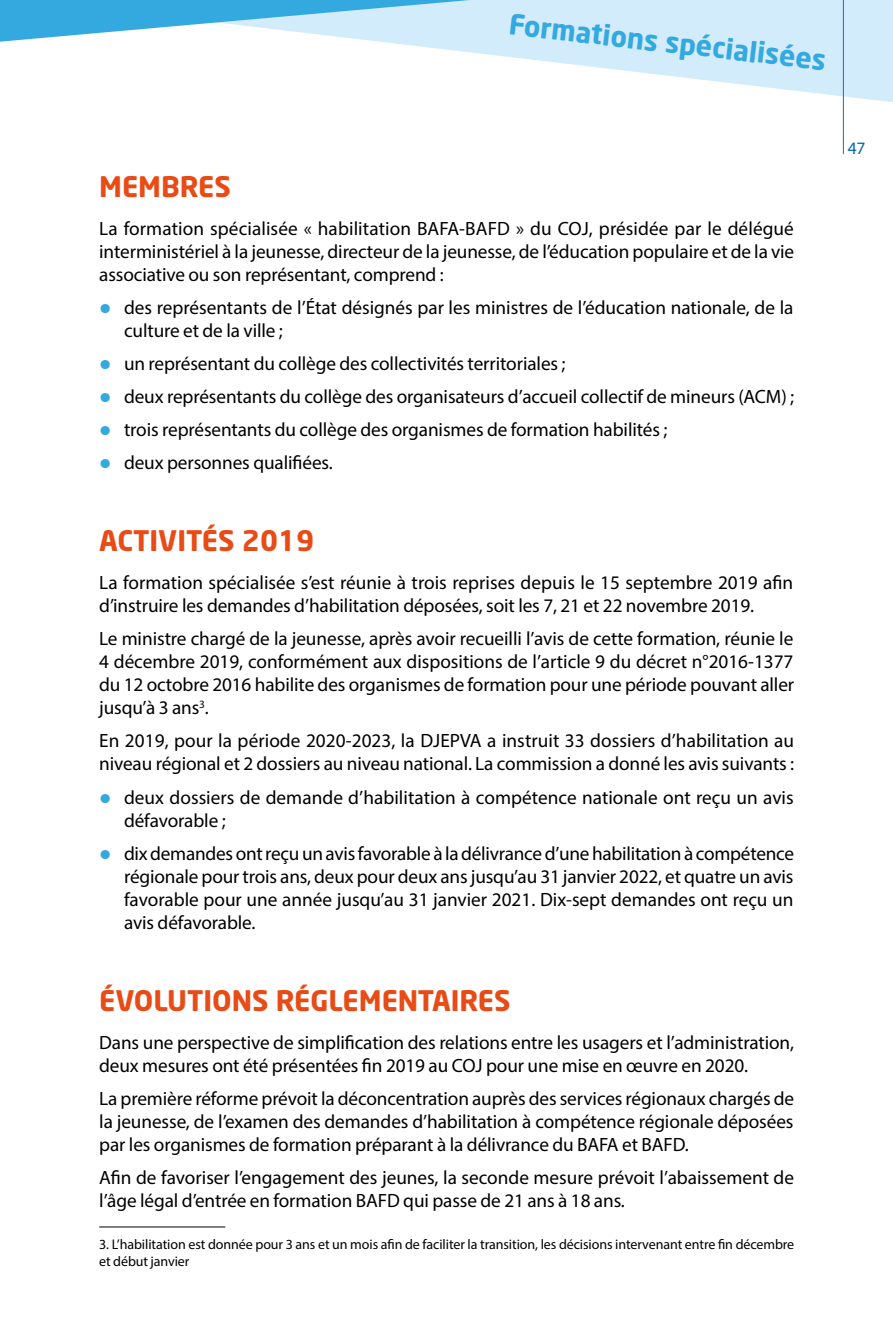
<style>
.page{position:relative;width:893px;height:1340px;background:#fff}
.page>*{position:absolute;margin:0;border:0;box-sizing:border-box;transform-origin:0 0}
.t1{font:700 28px "Neo Sans";color:#e84b15}
.t2{font:700 28px "Neo Sans";color:#33a9e0}
.t3{font:19.25px/23.1px "Myriad Pro";letter-spacing:-.005em;color:#000}
.t4{font:17.5px "Myriad Pro";color:#0068af}
.t5{font:14px/16.8px "Myriad Pro";letter-spacing:-.005em;color:#000}
.s1{font-size:43.75px;color:#33a9e0}
</style>
<div class="page">
<hr style="left:99px;top:1226px;width:126px;height:1px;background:#000">
<svg style="left:0;top:0;width:893px;height:123px"></svg>
<hr style="left:843px;top:0;width:1px;height:154px;background:#176fb7">
<h1 class="t2" style="left:512px;top:5px;width:323px;rotate:7deg">FORMATIONS SPÉCIALISÉES</h1>
<h1 class="t1" style="left:99px;top:168px;width:133px">MEMBRES</h1>
<p class="t3" style="left:99px;top:216px;width:697px;text-align:justify">La formation spécialisée « habilitation BAFA-BAFD » du COJ, présidée par le délégué interministériel à la jeunesse, directeur de la jeunesse, de l’éducation populaire et de la vie associative ou son représentant, comprend :</p>
<p class="t3" style="left:124px;top:296px;width:671px;text-indent:-25px"><span class="s1">•</span> des représentants de l’État désignés par les ministres de l’éducation nationale, de la culture et de la ville ;</p>
<p class="t3" style="left:99px;top:352px;width:468px"><span class="s1">•</span> un représentant du collège des collectivités territoriales ;</p>
<p class="t3" style="left:99px;top:385px;width:696px"><span class="s1">•</span> deux représentants du collège des organisateurs d’accueil collectif de mineurs (ACM) ;</p>
<p class="t3" style="left:99px;top:418px;width:570px"><span class="s1">•</span> trois représentants du collège des organismes de formation habilités ;</p>
<p class="t3" style="left:99px;top:451px;width:235px"><span class="s1">•</span> deux personnes qualifiées.</p>
<h1 class="t1" style="left:99px;top:522px;width:216px">ACTIVITÉS 2019</h1>
<p class="t3" style="left:99px;top:570px;width:695px">La formation spécialisée s’est réunie à trois reprises depuis le 15 septembre 2019 afin d’instruire les demandes d’habilitation déposées, soit les 7, 21 et 22 novembre 2019.</p>
<p class="t3" style="left:99px;top:626px;width:696px;text-align:justify">Le ministre chargé de la jeunesse, après avoir recueilli l’avis de cette formation, réunie le 4 décembre 2019, conformément aux dispositions de l’article 9 du décret n°2016-1377 du 12 octobre 2016 habilite des organismes de formation pour une période pouvant aller jusqu’à 3 ans<sup>3</sup>.</p>
<p class="t3" style="left:99px;top:729px;width:696px">En 2019, pour la période 2020-2023, la DJEPVA a instruit 33 dossiers d’habilitation au niveau régional et 2 dossiers au niveau national. La commission a donné les avis suivants :</p>
<p class="t3" style="left:124px;top:785px;width:671px;text-indent:-25px"><span class="s1">•</span> deux dossiers de demande d’habilitation à compétence nationale ont reçu un avis défavorable ;</p>
<p class="t3" style="left:124px;top:841px;width:671px;text-align:justify;text-indent:-25px"><span class="s1">•</span> dix demandes ont reçu un avis favorable à la délivrance d’une habilitation à compétence régionale pour trois ans, deux pour deux ans jusqu’au 31 janvier 2022, et quatre un avis favorable pour une année jusqu’au 31 janvier 2021. Dix-sept demandes ont reçu un avis défavorable.</p>
<h1 class="t1" style="left:99px;top:982px;width:413px">ÉVOLUTIONS RÉGLEMENTAIRES</h1>
<p class="t3" style="left:99px;top:1030px;width:696px">Dans une perspective de simplification des relations entre les usagers et l’administration, deux mesures ont été présentées fin 2019 au COJ pour une mise en œuvre en 2020.</p>
<p class="t3" style="left:99px;top:1086px;width:696px;text-align:justify">La première réforme prévoit la déconcentration auprès des services régionaux chargés de la jeunesse, de l’examen des demandes d’habilitation à compétence régionale déposées par les organismes de formation préparant à la délivrance du BAFA et BAFD.</p>
<p class="t3" style="left:99px;top:1165px;width:696px">Afin de favoriser l’engagement des jeunes, la seconde mesure prévoit l’abaissement de l’âge légal d’entrée en formation BAFD qui passe de 21 ans à 18 ans.</p>
<p class="t5" style="left:99px;top:1235px;width:697px">3. L’habilitation est donnée pour 3 ans et un mois afin de faciliter la transition, les décisions intervenant entre fin décembre et début janvier</p>
<p class="t4" style="left:848px;top:138px;width:19px">47</p>
</div>
